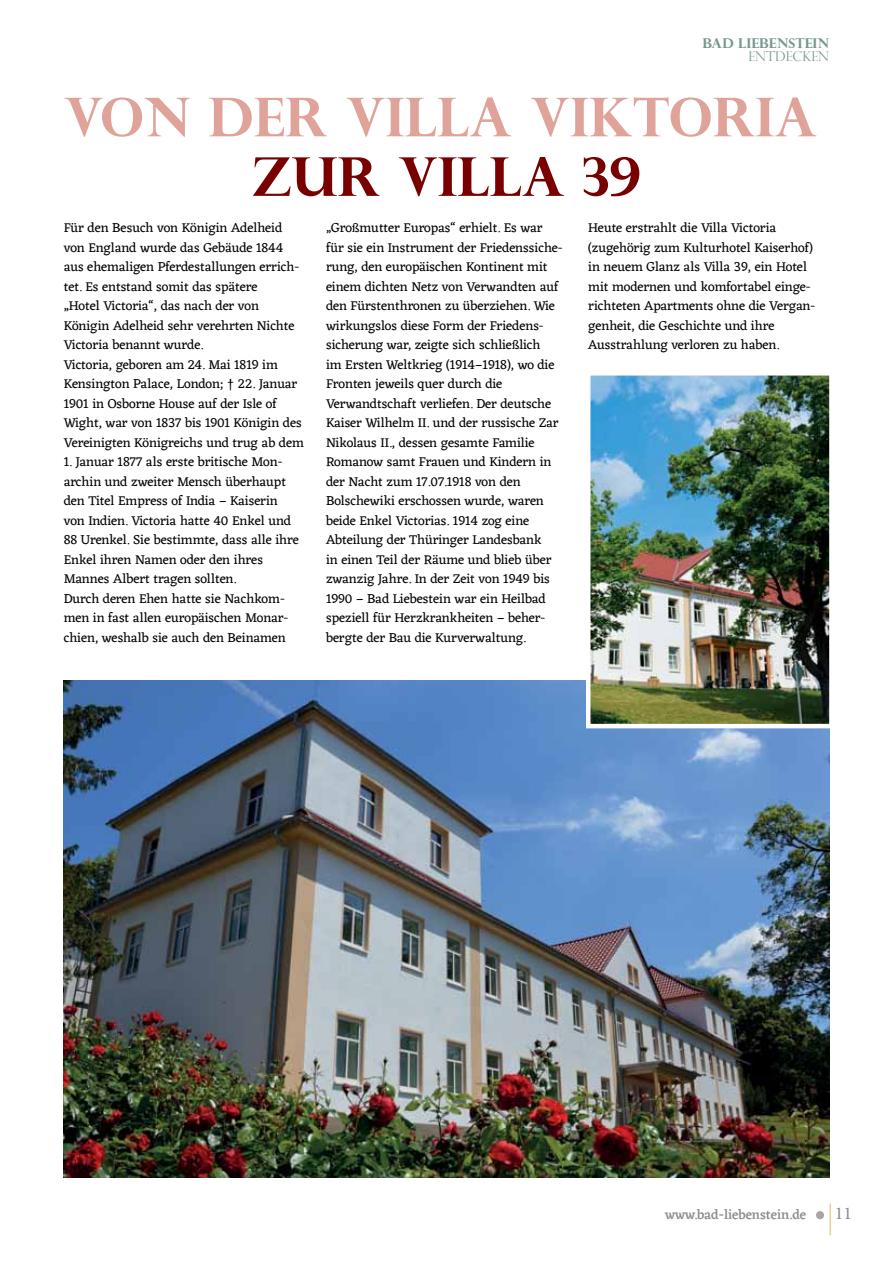
<style>
.page{position:relative;width:893px;height:1263px;background:#fff}
.page>*{position:absolute;margin:0;border:0;box-sizing:border-box;transform-origin:0 0}
.t1{font:700 53.55px "Perpetua Titling";color:#dfa39a}
.t2{font:700 53.55px "Perpetua Titling";color:#790000}
.t3{font:18px "Minion Pro";color:#8a8c8e}
.t4{font:13.5px/19.5px "Eczar";color:#000}
.t5{font:500 13.5px "Eczar";color:#8a8c8e}
.t6{font:700 13.5px "Perpetua Titling";color:#76968f}
.t7{font:300 13.5px "Perpetua Titling";color:#76968f}
</style>
<div class="page">
<hr style="left:829px;top:1203px;width:2px;height:32px;background:#eecf9b">
<div style="left:816px;top:1211px;width:8px;height:8px;background:#a9a3a1;border-radius:50%"></div>
<img style="left:64px;top:680px;width:765px;height:498px">
<img style="left:591px;top:376px;width:238px;height:347px">
<div style="left:586px;top:371px;width:248px;height:357px;border:4px solid #fff"></div>
<p class="t6" style="left:702px;top:35px;width:128px">BAD LIEBENSTEIN</p>
<p class="t7" style="left:748px;top:49px;width:82px">ENTDECKEN</p>
<h1 class="t1" style="left:64px;top:84px;width:755px">VON DER VILLA VIKTORIA</h1>
<h1 class="t2" style="left:252px;top:143px;width:390px">ZUR VILLA 39</h1>
<p class="t4" style="left:64px;top:219px;width:242px">Für den Besuch von Königin Adelheid von England wurde das Gebäude 1844 aus ehemaligen Pferdestallungen errich&shy;tet. Es entstand somit das spätere<br>„Hotel Victoria“, das nach der von Königin Adelheid sehr verehrten Nichte Victoria benannt wurde.<br>Victoria, geboren am 24. Mai 1819 im Kensington Palace, London; † 22. Januar 1901 in Osborne House auf der Isle of Wight, war von 1837 bis 1901 Königin des Vereinigten Königreichs und trug ab dem</p>
<p class="t4" style="left:64px;top:453px;width:237px">1. Januar 1877 als erste britische Mon&shy;archin und zweiter Mensch überhaupt den Titel Empress of India – Kaiserin von Indien. Victoria hatte 40 Enkel und 88 Urenkel. Sie bestimmte, dass alle ihre Enkel ihren Namen oder den ihres Mannes Albert tragen sollten.<br>Durch deren Ehen hatte sie Nachkom&shy;men in fast allen europäischen Monar&shy;chien, weshalb sie auch den Beinamen</p>
<p class="t4" style="left:326px;top:219px;width:238px">„Großmutter Europas“ erhielt. Es war für sie ein Instrument der Friedenssiche&shy;rung, den europäischen Kontinent mit einem dichten Netz von Verwandten auf den Fürstenthronen zu überziehen. Wie wirkungslos diese Form der Friedens&shy;sicherung war, zeigte sich schließlich<br>im Ersten Weltkrieg (1914–1918), wo die Fronten jeweils quer durch die Verwandtschaft verliefen. Der deutsche Kaiser Wilhelm II. und der russische Zar Nikolaus II., dessen gesamte Familie Romanow samt Frauen und Kindern in der Nacht zum 17.07.1918 von den Bolschewiki erschossen wurde, waren beide Enkel Victorias. 1914 zog eine Abteilung der Thüringer Landesbank<br>in einen Teil der Räume und blieb über zwanzig Jahre. In der Zeit von 1949 bis 1990 – Bad Liebestein war ein Heilbad speziell für Herzkrankheiten – beher&shy;bergte der Bau die Kurverwaltung.</p>
<p class="t4" style="left:588px;top:219px;width:229px">Heute erstrahlt die Villa Victoria (zugehörig zum Kulturhotel Kaiserhof) in neuem Glanz als Villa 39, ein Hotel mit modernen und komfortabel einge&shy;richteten Apartments ohne die Vergan&shy;genheit, die Geschichte und ihre Ausstrahlung verloren zu haben.</p>
<p class="t5" style="left:665px;top:1206px;width:142px">www.bad-liebenstein.de</p>
<h2 class="t3" style="left:835px;top:1201px;width:19px">11</h2>
</div>
